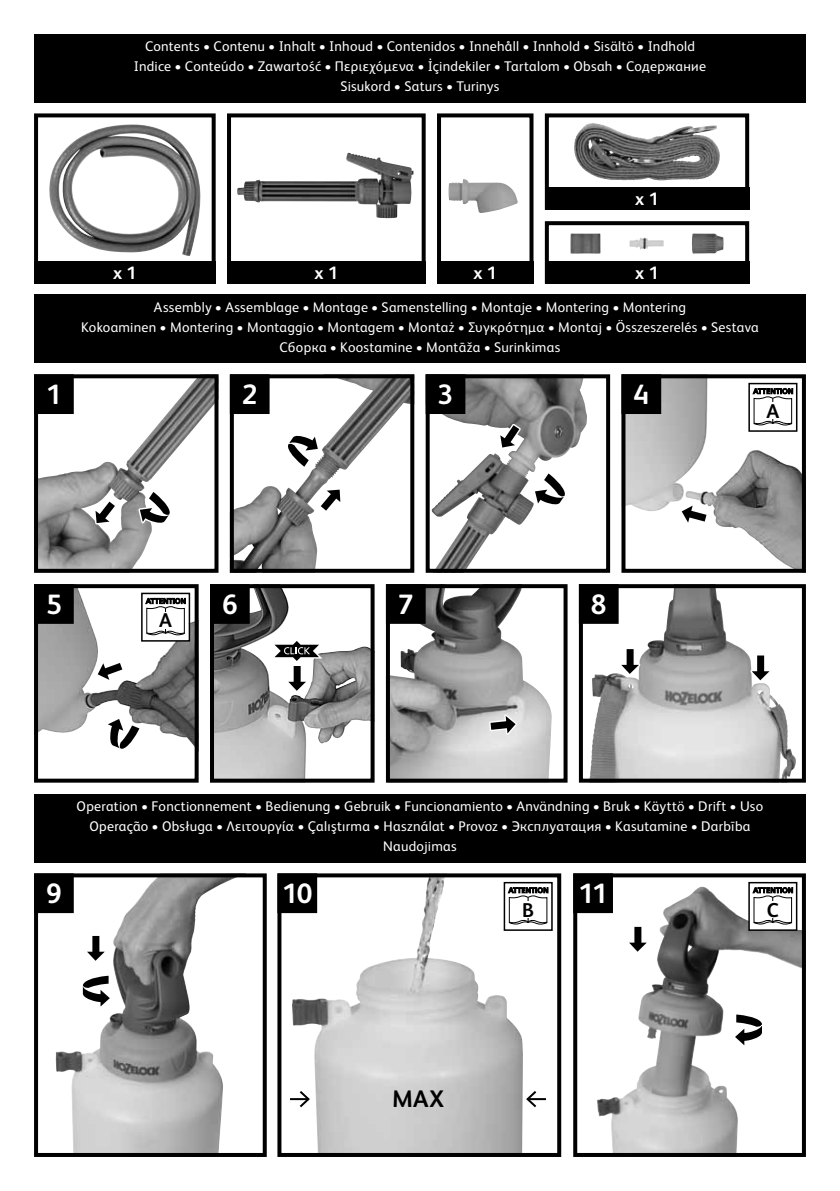
<style>
.page{position:relative;width:840px;height:1191px;background:#fff}
.page>*{position:absolute;margin:0;border:0;box-sizing:border-box;transform-origin:0 0}
.t1{font:700 28px "FS Albert Pro";color:#fff}
.t2{font:700 24px "FS Albert Pro";color:#000}
.t3{font:700 20px "FS Albert Pro";color:#000}
.t4{font:700 18px "FS Albert Pro";color:#fff}
.t5{font:14px/20px "FS Albert Pro";letter-spacing:.02em;color:#fff;text-align:center}
</style>
<div class="page">
<img style="left:237px;top:153px;width:176px;height:65px">
<div style="left:227px;top:113px;width:198px;height:170px;border:4px solid #000"></div>
<img style="left:448px;top:179px;width:69px;height:34px">
<div style="left:437px;top:113px;width:96px;height:170px;border:4px solid #000"></div>
<img style="left:39px;top:379px;width:174px;height:189px">
<div style="left:34px;top:374px;width:184px;height:199px;border:4px solid #000"></div>
<img style="left:235px;top:379px;width:174px;height:189px">
<div style="left:230px;top:374px;width:184px;height:199px;border:4px solid #000"></div>
<img style="left:431px;top:379px;width:102px;height:189px">
<div style="left:425px;top:374px;width:184px;height:199px;border:4px solid #000"></div>
<div style="left:36px;top:376px;width:36px;height:36px;background:#000"></div>
<div style="left:34px;top:374px;width:40px;height:40px;border:4px solid #000"></div>
<div style="left:232px;top:376px;width:35px;height:36px;background:#000"></div>
<div style="left:230px;top:374px;width:39px;height:40px;border:4px solid #000"></div>
<div style="left:427px;top:376px;width:36px;height:36px;background:#000"></div>
<div style="left:425px;top:374px;width:40px;height:40px;border:4px solid #000"></div>
<div style="left:34px;top:34px;width:771px;height:68px;background:#000"></div>
<div style="left:34px;top:295px;width:771px;height:68px;background:#000"></div>
<div style="left:34px;top:794px;width:771px;height:68px;background:#000"></div>
<img style="left:49px;top:124px;width:152px;height:132px">
<div style="left:34px;top:113px;width:181px;height:170px;border:4px solid #000"></div>
<div style="left:544px;top:221px;width:204px;height:62px;border:4px solid #000"></div>
<img style="left:574px;top:123px;width:145px;height:58px">
<div style="left:544px;top:113px;width:204px;height:97px;border:4px solid #000"></div>
<div style="left:34px;top:261px;width:181px;height:22px;background:#000"></div>
<div style="left:227px;top:261px;width:198px;height:22px;background:#000"></div>
<div style="left:437px;top:261px;width:96px;height:22px;background:#000"></div>
<div style="left:544px;top:261px;width:204px;height:22px;background:#000"></div>
<div style="left:544px;top:187px;width:204px;height:23px;background:#000"></div>
<img style="left:55px;top:878px;width:180px;height:274px">
<div style="left:34px;top:873px;width:232px;height:284px;border:4px solid #000"></div>
<img style="left:596px;top:886px;width:204px;height:266px">
<div style="left:573px;top:873px;width:232px;height:284px;border:4px solid #000"></div>
<img style="left:39px;top:589px;width:154px;height:156px">
<div style="left:34px;top:584px;width:164px;height:198px;border:4px solid #000"></div>
<img style="left:626px;top:379px;width:174px;height:189px">
<div style="left:621px;top:374px;width:184px;height:199px;border:4px solid #000"></div>
<img style="left:292px;top:878px;width:230px;height:274px">
<div style="left:277px;top:873px;width:284px;height:284px;border:4px solid #000"></div>
<div style="left:36px;top:875px;width:36px;height:36px;background:#000"></div>
<div style="left:34px;top:873px;width:40px;height:40px;border:4px solid #000"></div>
<div style="left:575px;top:875px;width:35px;height:36px;background:#000"></div>
<div style="left:573px;top:873px;width:39px;height:40px;border:4px solid #000"></div>
<div style="left:36px;top:586px;width:36px;height:36px;background:#000"></div>
<div style="left:34px;top:584px;width:40px;height:40px;border:4px solid #000"></div>
<div style="left:623px;top:376px;width:35px;height:36px;background:#000"></div>
<div style="left:621px;top:374px;width:39px;height:40px;border:4px solid #000"></div>
<div style="left:279px;top:875px;width:36px;height:36px;background:#000"></div>
<div style="left:277px;top:873px;width:40px;height:40px;border:4px solid #000"></div>
<div style="left:504px;top:882px;width:47px;height:48px;background:#fff"></div>
<div style="left:503px;top:882px;width:49px;height:49px;border:2px solid #000"></div>
<svg style="left:507px;top:887px;width:41px;height:38px"></svg>
<div style="left:513px;top:901px;width:29px;height:17px;background:#fff"></div>
<svg style="left:751px;top:886px;width:43px;height:42px"></svg>
<div style="left:748px;top:882px;width:49px;height:49px;border:2px solid #000"></div>
<svg style="left:752px;top:887px;width:40px;height:40px"></svg>
<div style="left:758px;top:901px;width:28px;height:17px;background:#fff"></div>
<svg style="left:144px;top:595px;width:43px;height:43px"></svg>
<div style="left:141px;top:592px;width:49px;height:49px;border:2px solid #000"></div>
<svg style="left:145px;top:598px;width:41px;height:40px"></svg>
<div style="left:151px;top:612px;width:29px;height:16px;background:#fff"></div>
<svg style="left:751px;top:386px;width:43px;height:43px"></svg>
<div style="left:748px;top:383px;width:49px;height:49px;border:2px solid #000"></div>
<svg style="left:752px;top:388px;width:40px;height:40px"></svg>
<div style="left:758px;top:402px;width:28px;height:17px;background:#fff"></div>
<svg style="left:92px;top:497px;width:27px;height:29px"></svg>
<svg style="left:78px;top:537px;width:53px;height:5px"></svg>
<svg style="left:622px;top:924px;width:31px;height:31px"></svg>
<svg style="left:80px;top:933px;width:32px;height:31px"></svg>
<svg style="left:80px;top:972px;width:34px;height:41px"></svg>
<svg style="left:101px;top:715px;width:42px;height:34px"></svg>
<svg style="left:94px;top:656px;width:32px;height:29px"></svg>
<svg style="left:667px;top:497px;width:42px;height:40px"></svg>
<svg style="left:290px;top:1088px;width:21px;height:21px"></svg>
<svg style="left:526px;top:1091px;width:19px;height:17px"></svg>
<svg style="left:730px;top:1011px;width:34px;height:37px"></svg>
<img style="left:215px;top:589px;width:154px;height:188px">
<div style="left:210px;top:584px;width:164px;height:198px;border:4px solid #000"></div>
<img style="left:391px;top:589px;width:160px;height:188px">
<div style="left:386px;top:584px;width:181px;height:198px;border:4px solid #000"></div>
<img style="left:590px;top:589px;width:196px;height:188px">
<div style="left:578px;top:584px;width:227px;height:198px;border:4px solid #000"></div>
<div style="left:212px;top:586px;width:35px;height:36px;background:#000"></div>
<div style="left:210px;top:584px;width:39px;height:40px;border:4px solid #000"></div>
<div style="left:388px;top:586px;width:35px;height:36px;background:#000"></div>
<div style="left:386px;top:584px;width:39px;height:40px;border:4px solid #000"></div>
<div style="left:580px;top:586px;width:36px;height:36px;background:#000"></div>
<div style="left:578px;top:584px;width:40px;height:40px;border:4px solid #000"></div>
<svg style="left:744px;top:652px;width:32px;height:32px"></svg>
<svg style="left:614px;top:646px;width:31px;height:32px"></svg>
<svg style="left:487px;top:705px;width:39px;height:35px"></svg>
<svg style="left:271px;top:639px;width:51px;height:56px"></svg>
<img style="left:570px;top:233px;width:30px;height:21px">
<img style="left:629px;top:237px;width:34px;height:12px">
<img style="left:692px;top:233px;width:31px;height:21px">
<svg style="left:136px;top:488px;width:42px;height:41px"></svg>
<svg style="left:483px;top:421px;width:90px;height:89px"></svg>
<svg style="left:279px;top:430px;width:79px;height:84px"></svg>
<p class="t5" style="left:134px;top:36px;width:573px">Contents • Contenu • Inhalt • Inhoud • Contenidos • Innehåll • Innhold • Sisältö • Indhold<br>Indice • Conteúdo • Zawartość • Περιεχόμενα • İçindekiler • Tartalom • Obsah • Содержание<br>Sisukord • Saturs • Turinys</p>
<p class="t4" style="left:635px;top:187px;width:25px">x 1</p>
<p class="t4" style="left:113px;top:260px;width:25px">x 1</p>
<p class="t4" style="left:314px;top:260px;width:25px">x 1</p>
<p class="t4" style="left:473px;top:260px;width:25px">x 1</p>
<p class="t4" style="left:635px;top:260px;width:25px">x 1</p>
<p class="t5" style="left:81px;top:296px;width:678px">Assembly • Assemblage • Montage • Samenstelling • Montaje • Montering • Montering<br>Kokoaminen • Montering • Montaggio • Montagem • Montaż • Συγκρότημα • Montaj • Összeszerelés • Sestava<br>Сборка • Koostamine • Montāža • Surinkimas</p>
<h1 class="t1" style="left:46px;top:374px;width:17px">1</h1>
<h1 class="t1" style="left:242px;top:374px;width:17px">2</h1>
<h1 class="t1" style="left:437px;top:374px;width:17px">3</h1>
<h1 class="t1" style="left:633px;top:374px;width:17px">4</h1>
<h3 class="t3" style="left:766px;top:397px;width:14px">A</h3>
<h1 class="t1" style="left:46px;top:584px;width:17px">5</h1>
<h3 class="t3" style="left:159px;top:606px;width:14px">A</h3>
<h1 class="t1" style="left:222px;top:584px;width:17px">6</h1>
<h1 class="t1" style="left:398px;top:584px;width:17px">7</h1>
<h1 class="t1" style="left:590px;top:584px;width:17px">8</h1>
<p class="t5" style="left:77px;top:795px;width:687px">Operation • Fonctionnement • Bedienung • Gebruik • Funcionamiento • Användning • Bruk • Käyttö • Drift • Uso<br>Operação • Obsługa • Λειτουργία • Çalıştırma • Használat • Provoz • Эксплуатация • Kasutamine • Darbība<br>Naudojimas</p>
<h1 class="t1" style="left:46px;top:873px;width:17px">9</h1>
<h1 class="t1" style="left:578px;top:873px;width:31px">11</h1>
<h1 class="t1" style="left:282px;top:873px;width:32px">10</h1>
<h3 class="t3" style="left:522px;top:895px;width:13px">B</h3>
<h3 class="t3" style="left:766px;top:895px;width:13px">C</h3>
<h2 class="t2" style="left:392px;top:1081px;width:53px">MAX</h2>
</div>
